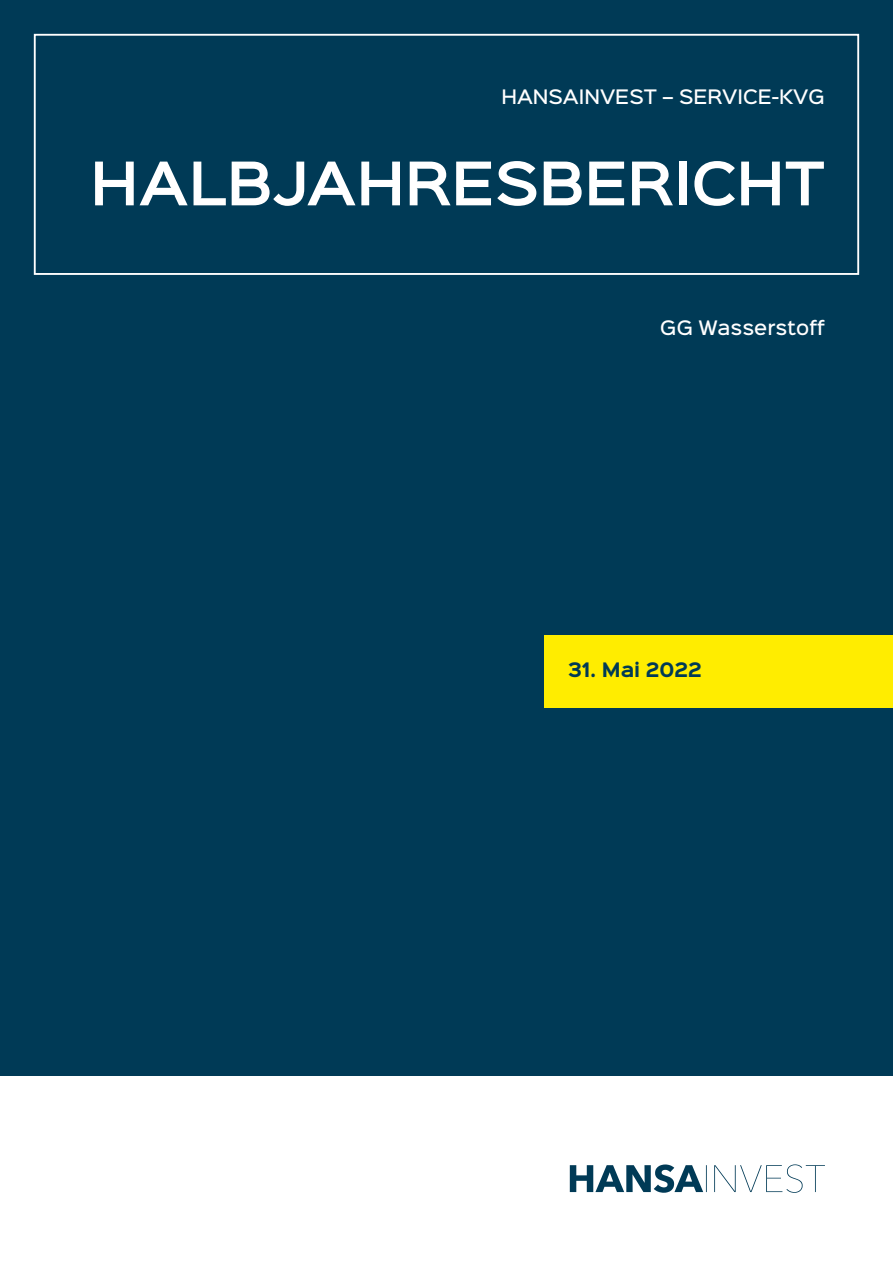
<style>
.page{position:relative;width:893px;height:1263px;background:#fff}
.page>*{position:absolute;margin:0;border:0;box-sizing:border-box;transform-origin:0 0}
.t1{font:600 54px "Sinkin Sans 600";color:#fff}
.t2{font:500 18px "Sinkin Sans 500";color:#fff}
.t3{font:700 18px "Sinkin Sans 700";color:#003a56}
</style>
<div class="page">
<div style="left:0;top:0;width:893px;height:1076px;background:#003a56"></div>
<div style="left:34px;top:34px;width:825px;height:241px;border:2px solid #fff"></div>
<svg style="left:570px;top:1164px;width:255px;height:29px"></svg>
<div style="left:544px;top:635px;width:349px;height:73px;background:#ffed00"></div>
<p class="t2" style="left:501px;top:81px;width:325px">HANSAINVEST – SERVICE-KVG</p>
<h1 class="t1" style="left:90px;top:136px;width:736px">HALBJAHRESBERICHT</h1>
<p class="t2" style="left:660px;top:312px;width:166px">GG Wasserstoff</p>
<p class="t3" style="left:568px;top:660px;width:135px">31. Mai 2022</p>
</div>
